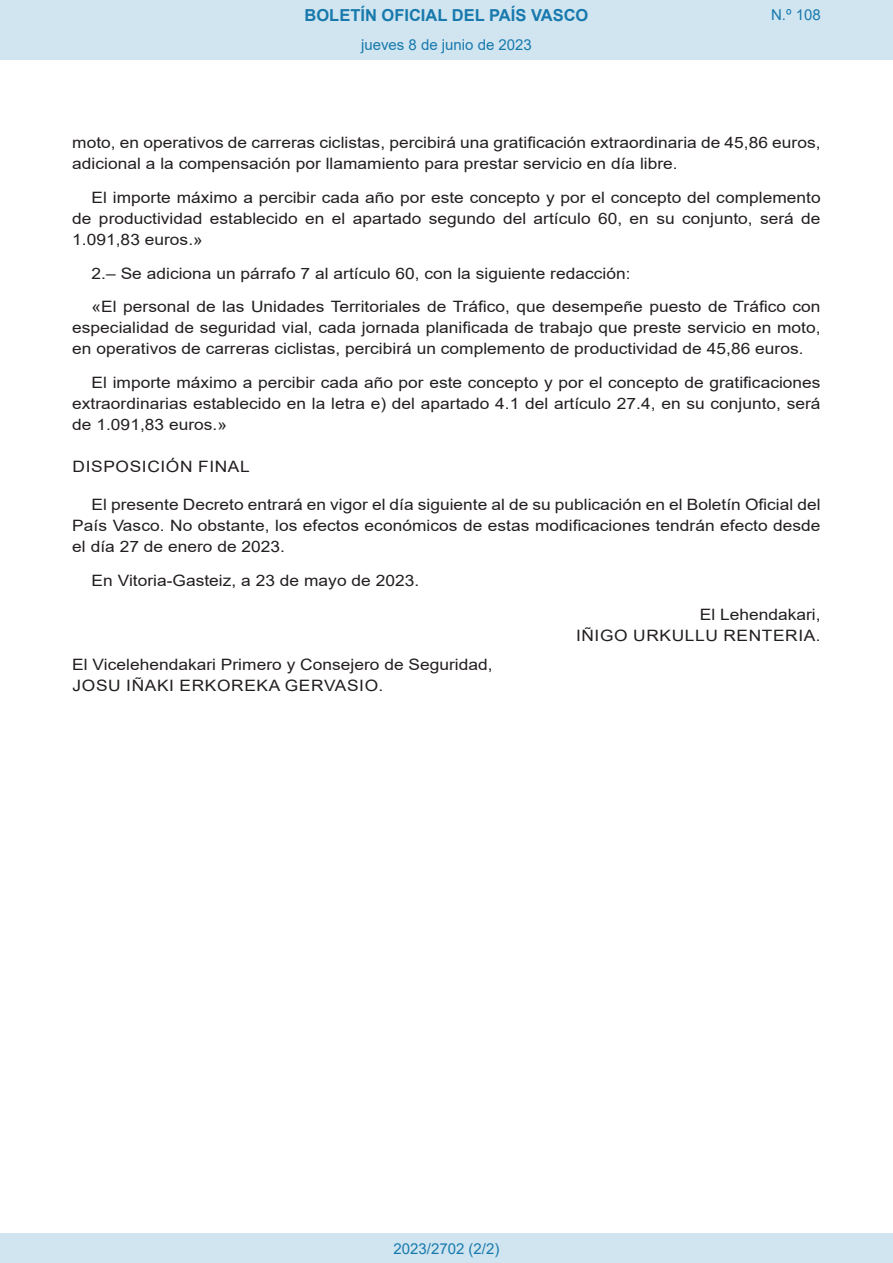
<style>
.page{position:relative;width:893px;height:1263px;background:#fff}
.page>*{position:absolute;margin:0;border:0;box-sizing:border-box;transform-origin:0 0}
.t1{font:700 16.5px "Arial";color:#1879ad}
.BOPVDetalle{font:15.6px/21px "Arial";color:#231f20;text-align:justify;scale:1.11 1}
.BOPVFirmaPuesto{font:15.6px "Arial";color:#231f20;scale:1.11 1}
.BOPVFirmaLugFec{font:15.6px "Arial";color:#231f20;scale:1.11 1}
.BOPVFirmaNombre{font:15.6px "Arial";letter-spacing:.035em;color:#231f20;scale:1.11 1}
.BOPVNombreLehen2{font:15.6px "Arial";letter-spacing:.035em;color:#231f20;scale:1.11 1}
.BOPVDisposicion{font:15.6px "Arial";letter-spacing:.035em;color:#231f20;scale:1.11 1}
.BOPVPuestoLehen2{font:15.6px "Arial";color:#231f20;scale:1.11 1}
.Paginacion_Centro{font:15px "Arial";color:#1879ad}
</style>
<div class="page">
<div style="left:0;top:0;width:893px;height:60px;background:#d0e5f0"></div>
<div style="left:0;top:1233px;width:893px;height:30px;background:#d0e5f0"></div>
<p class="t1" style="left:305px;top:3px;width:285px">BOLETÍN OFICIAL DEL PAÍS VASCO</p>
<p class="Paginacion_Centro" style="left:361px;top:35px;width:172px">jueves 8 de junio de 2023</p>
<p class="Paginacion_Centro" style="left:771px;top:5px;width:51px">N.º 108</p>
<p class="BOPVDetalle" style="left:72px;top:132px;width:676px">moto, en operativos de carreras ciclistas, percibirá una gratificación extraordinaria de 45,86 euros, adicional a la compensación por llamamiento para prestar servicio en día libre.</p>
<p class="BOPVDetalle" style="left:72px;top:187px;width:676px;text-indent:19px">El importe máximo a percibir cada año por este concepto y por el concepto del complemento de productividad establecido en el apartado segundo del artículo 60, en su conjunto, será de 1.091,83 euros.»</p>
<p class="BOPVDetalle" style="left:92px;top:263px;width:487px">2.– Se adiciona un párrafo 7 al artículo 60, con la siguiente redacción:</p>
<p class="BOPVDetalle" style="left:72px;top:296px;width:676px;text-indent:19px">«El personal de las Unidades Territoriales de Tráfico, que desempeñe puesto de Tráfico con especialidad de seguridad vial, cada jornada planificada de trabajo que preste servicio en moto, en operativos de carreras ciclistas, percibirá un complemento de productividad de 45,86 euros.</p>
<p class="BOPVDetalle" style="left:72px;top:372px;width:676px;text-indent:19px">El importe máximo a percibir cada año por este concepto y por el concepto de gratificaciones extraordinarias establecido en la letra e) del apartado 4.1 del artículo 27.4, en su conjunto, será de 1.091,83 euros.»</p>
<p class="BOPVDisposicion" style="left:73px;top:456px;width:161px">DISPOSICIÓN FINAL</p>
<p class="BOPVDetalle" style="left:72px;top:494px;width:676px;text-indent:19px">El presente Decreto entrará en vigor el día siguiente al de su publicación en el Boletín Oficial del País Vasco. No obstante, los efectos económicos de estas modificaciones tendrán efecto desde el día 27 de enero de 2023.</p>
<p class="BOPVFirmaLugFec" style="left:92px;top:570px;width:297px">En Vitoria-Gasteiz, a 23 de mayo de 2023.</p>
<p class="BOPVPuestoLehen2" style="left:700px;top:604px;width:110px">El Lehendakari,</p>
<p class="BOPVNombreLehen2" style="left:576px;top:625px;width:222px">IÑIGO URKULLU RENTERIA.</p>
<p class="BOPVFirmaPuesto" style="left:72px;top:654px;width:380px">El Vicelehendakari Primero y Consejero de Seguridad,</p>
<p class="BOPVFirmaNombre" style="left:73px;top:675px;width:281px">JOSU IÑAKI ERKOREKA GERVASIO.</p>
<p class="Paginacion_Centro" style="left:393px;top:1238px;width:107px">2023/2702 (2/2)</p>
</div>
